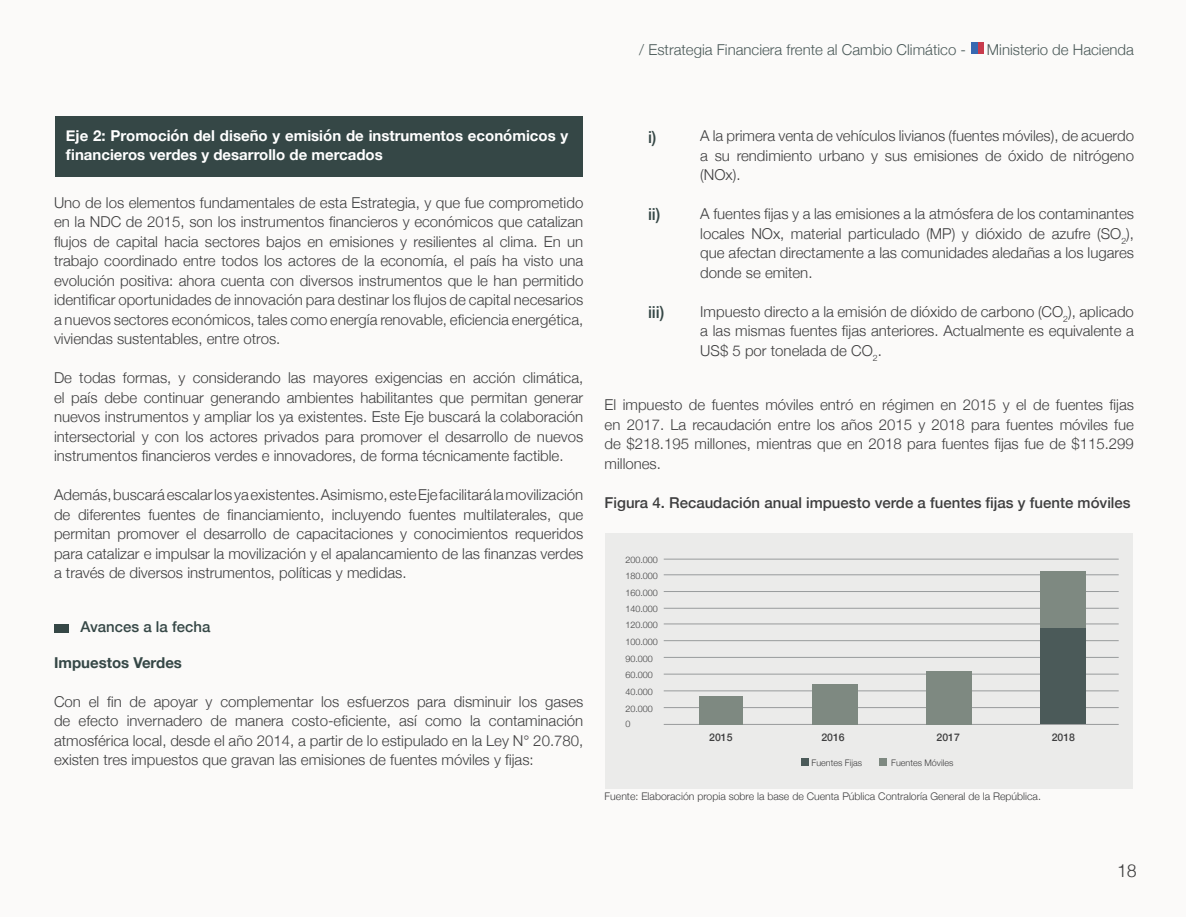
<style>
.page{position:relative;width:1188px;height:918px;background:#fff}
.page>*{position:absolute;margin:0;border:0;box-sizing:border-box;transform-origin:0 0}
.t1{font:300 18px "Helvetica";color:#3e3e3f}
.t2{font:500 16.5px "Helvetica Neue";color:#354746}
.t3{font:300 15px/19.5px "Helvetica Neue";color:#3e3e3f;text-align:justify}
.t4{font:700 15px/19.5px "Helvetica Neue";color:#fff}
.t5{font:300 15px "Helvetica Neue";color:#4b5a59}
.t6{font:500 15px "Helvetica Neue";color:#3e3e3f}
.t7{font:700 15px "Helvetica Neue";color:#354746}
.t8{font:500 15px "Helvetica Neue";color:#354746}
.t9{font:300 10.5px "Helvetica Neue";color:#3e3e3f}
.t10{font:500 10.5px "Helvetica Neue";color:#3e3e3f}
.t11{font:300 9px/16.5px "Helvetica Neue";color:#3e3e3f}
</style>
<div class="page">
<div style="left:0;top:1px;width:1186px;height:916px;background:#fbfaf9"></div>
<div style="left:977px;top:43px;width:7px;height:11px;background:#c83b4c"></div>
<div style="left:971px;top:43px;width:6px;height:11px;background:#3768b1"></div>
<div style="left:605px;top:533px;width:527px;height:255px;background:#ebebea"></div>
<hr style="left:664px;top:559px;width:455px;height:1px;background:#989b9c">
<hr style="left:664px;top:608px;width:455px;height:1px;background:#989b9c">
<hr style="left:664px;top:575px;width:455px;height:1px;background:#989b9c">
<hr style="left:664px;top:624px;width:455px;height:1px;background:#989b9c">
<hr style="left:664px;top:591px;width:455px;height:1px;background:#989b9c">
<hr style="left:664px;top:640px;width:455px;height:1px;background:#989b9c">
<hr style="left:664px;top:657px;width:455px;height:1px;background:#989b9c">
<hr style="left:664px;top:674px;width:455px;height:1px;background:#989b9c">
<hr style="left:664px;top:691px;width:455px;height:1px;background:#989b9c">
<hr style="left:664px;top:707px;width:455px;height:1px;background:#989b9c">
<hr style="left:664px;top:724px;width:455px;height:1px;background:#989b9c">
<div style="left:699px;top:696px;width:44px;height:28px;background:#7e8981"></div>
<div style="left:813px;top:684px;width:45px;height:40px;background:#7e8981"></div>
<div style="left:927px;top:671px;width:45px;height:53px;background:#7e8981"></div>
<div style="left:1040px;top:571px;width:45px;height:58px;background:#7e8981"></div>
<div style="left:1040px;top:629px;width:45px;height:95px;background:#4b5a59"></div>
<div style="left:880px;top:758px;width:7px;height:7px;background:#7e8981"></div>
<div style="left:802px;top:758px;width:7px;height:7px;background:#4b5a59"></div>
<div style="left:54px;top:624px;width:15px;height:8px;background:#354746"></div>
<div style="left:55px;top:117px;width:528px;height:60px;background:#354746"></div>
<p class="t5" style="left:639px;top:37px;width:328px">/ Estrategia Financiera frente al Cambio Climático -</p>
<p class="t5" style="left:987px;top:37px;width:149px">Ministerio de Hacienda</p>
<p class="t4" style="left:66px;top:126px;width:504px">Eje 2: Promoción del diseño y emisión de instrumentos económicos y financieros verdes y desarrollo de mercados</p>
<p class="t3" style="left:54px;top:191px;width:531px">Uno de los elementos fundamentales de esta Estrategia, y que fue comprometido en la NDC de 2015, son los instrumentos financieros y económicos que catalizan flujos de capital hacia sectores bajos en emisiones y resilientes al clima. En un trabajo coordinado entre todos los actores de la economía, el país ha visto una evolución positiva: ahora cuenta con diversos instrumentos que le han permitido identificar oportunidades de innovación para destinar los flujos de capital necesarios a nuevos sectores económicos, tales como energía renovable, eficiencia energética, viviendas sustentables, entre otros.</p>
<p class="t3" style="left:54px;top:367px;width:531px">De todas formas, y considerando las mayores exigencias en acción climática, el país debe continuar generando ambientes habilitantes que permitan generar nuevos instrumentos y ampliar los ya existentes. Este Eje buscará la colaboración intersectorial y con los actores privados para promover el desarrollo de nuevos instrumentos financieros verdes e innovadores, de forma técnicamente factible.</p>
<p class="t3" style="left:54px;top:484px;width:531px">Además, buscará escalar los ya existentes. Asimismo, este Eje facilitará la movilización de diferentes fuentes de financiamiento, incluyendo fuentes multilaterales, que permitan promover el desarrollo de capacitaciones y conocimientos requeridos para catalizar e impulsar la movilización y el apalancamiento de las finanzas verdes a través de diversos instrumentos, políticas y medidas.</p>
<p class="t8" style="left:80px;top:615px;width:132px">Avances a la fecha</p>
<p class="t7" style="left:54px;top:650px;width:130px">Impuestos Verdes</p>
<p class="t3" style="left:54px;top:690px;width:531px">Con el fin de apoyar y complementar los esfuerzos para disminuir los gases de efecto invernadero de manera costo-eficiente, así como la contaminación atmosférica local, desde el año 2014, a partir de lo estipulado en la Ley N° 20.780, existen tres impuestos que gravan las emisiones de fuentes móviles y fijas:</p>
<p class="t2" style="left:648px;top:124px;width:10px">i)</p>
<p class="t2" style="left:648px;top:201px;width:14px">ii)</p>
<p class="t2" style="left:648px;top:298px;width:18px">iii)</p>
<p class="t3" style="left:700px;top:125px;width:435px">A la primera venta de vehículos livianos (fuentes móviles), de acuerdo a su rendimiento urbano y sus emisiones de óxido de nitrógeno (NOx).</p>
<p class="t3" style="left:700px;top:203px;width:435px">A fuentes fijas y a las emisiones a la atmósfera de los contaminantes locales NOx, material particulado (MP) y dióxido de azufre (SO<sub>2</sub>), que afectan directamente a las comunidades aledañas a los lugares donde se emiten.</p>
<p class="t3" style="left:700px;top:301px;width:435px">Impuesto directo a la emisión de dióxido de carbono (CO<sub>2</sub>), aplicado a las mismas fuentes fijas anteriores. Actualmente es equivalente a US$ 5 por tonelada de CO<sub>2</sub>.</p>
<p class="t3" style="left:605px;top:394px;width:531px">El impuesto de fuentes móviles entró en régimen en 2015 y el de fuentes fijas en 2017. La recaudación entre los años 2015 y 2018 para fuentes móviles fue de $218.195 millones, mientras que en 2018 para fuentes fijas fue de $115.299 millones.</p>
<p class="t6" style="left:605px;top:491px;width:528px">Figura 4. Recaudación anual impuesto verde a fuentes fijas y fuente móviles</p>
<p class="t11" style="left:625px;top:551px;width:34px">200.000<br>180.000<br>160.000<br>140.000<br>120.000<br>100.000<br>90.000<br>60.000<br>40.000<br>20.000</p>
<p class="t11" style="left:625px;top:715px;width:7px">0</p>
<p class="t10" style="left:709px;top:729px;width:25px">2015</p>
<p class="t10" style="left:821px;top:729px;width:25px">2016</p>
<p class="t10" style="left:937px;top:729px;width:25px">2017</p>
<p class="t10" style="left:1052px;top:729px;width:25px">2018</p>
<p class="t11" style="left:812px;top:753px;width:52px">Fuentes Fijas</p>
<p class="t11" style="left:891px;top:753px;width:64px">Fuentes Móviles</p>
<p class="t9" style="left:605px;top:788px;width:438px">Fuente: Elaboración propia sobre la base de Cuenta Pública Contraloría General de la República.</p>
<p class="t1" style="left:1117px;top:855px;width:22px">18</p>
</div>
